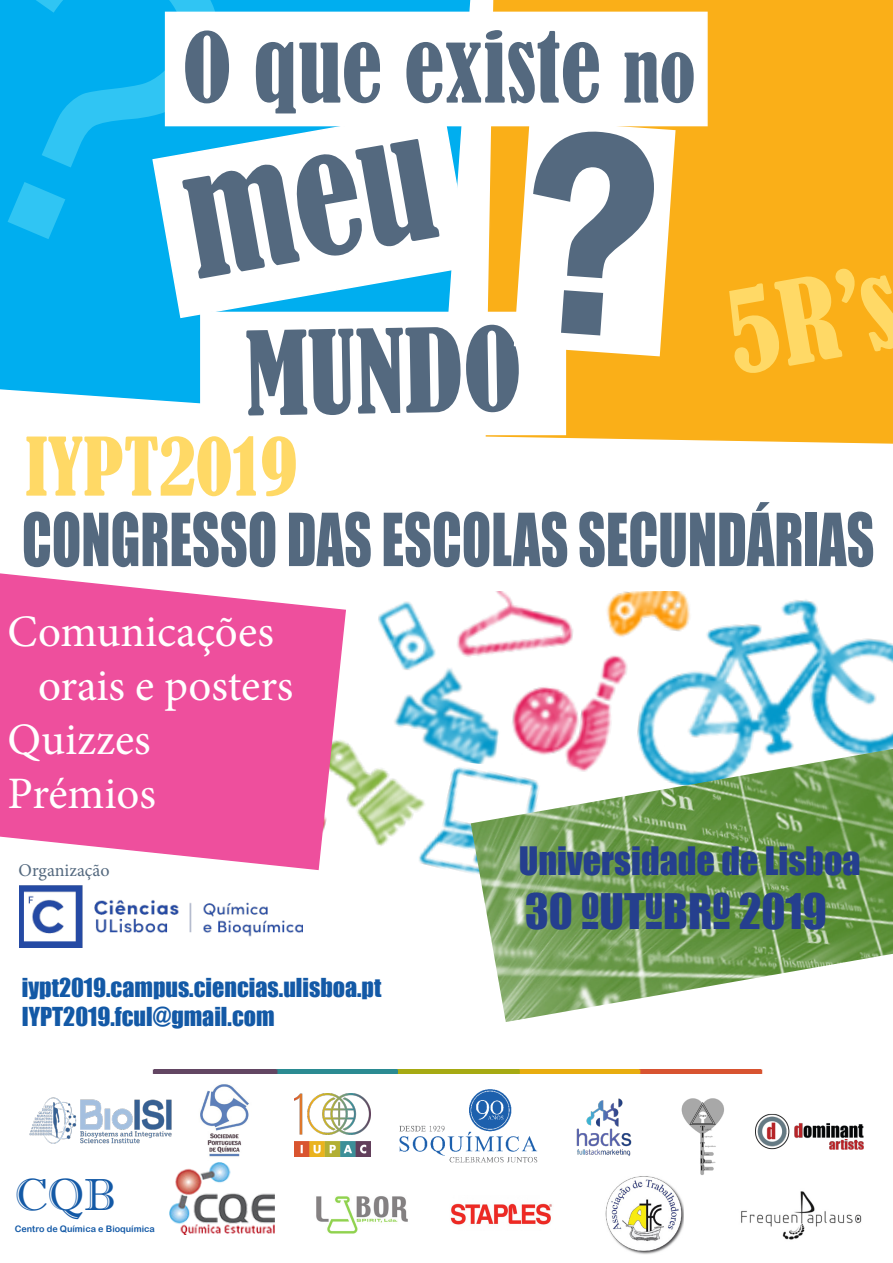
<style>
.page{position:relative;width:893px;height:1263px;background:#fff}
.page>*{position:absolute;margin:0;border:0;box-sizing:border-box;transform-origin:0 0}
.t1{font:condensed 108px "Bernard";color:#54697f}
.t2{font:condensed 108px "Bernard";color:#ffd966}
.t3{font:condensed 90px "Bernard";color:#54697f}
.t4{font:condensed 75px "Bernard";color:#ffd966}
.t5{font:67.5px "Impact";color:#54697f;scale:.8 1}
.t6{font:45px "Minion Pro";color:#fff}
.t7{font:45px "Impact";color:#253f8e}
.t8{font:45px "Imprint MT Shadow";color:#1359a6}
.t9{font:36px "Impact";color:#253f8e}
.t10{font:24px "Impact";color:#1359a6}
.t11{font:18px "Minion Pro";color:#54697f}
.t12{font:9px "Arial Rounded MT Bold";color:#1359a6}
.s1{font-size:75px}
</style>
<div class="page">
<div style="left:0;top:0;width:471px;height:402px;background:#00aeef"></div>
<div style="left:485px;top:0;width:408px;height:444px;background:#faaf18"></div>
<img style="left:347px;top:743px;width:124px;height:130px">
<img style="left:364px;top:591px;width:529px;height:216px">
<div style="left:349px;top:704px;width:43px;height:40px;background:#fff"></div>
<img style="left:681px;top:1098px;width:43px;height:77px">
<img style="left:200px;top:1084px;width:49px;height:73px">
<img style="left:399px;top:1089px;width:139px;height:74px">
<img style="left:294px;top:1093px;width:76px;height:63px">
<img style="left:316px;top:1196px;width:92px;height:37px">
<img style="left:450px;top:1203px;width:102px;height:22px">
<img style="left:19px;top:885px;width:283px;height:62px">
<img style="left:741px;top:1191px;width:121px;height:49px">
<div style="left:639px;top:1069px;width:122px;height:5px;background:#d85431"></div>
<div style="left:518px;top:1069px;width:121px;height:5px;background:#e8ad10"></div>
<div style="left:397px;top:1069px;width:121px;height:5px;background:#a6aa13"></div>
<div style="left:276px;top:1069px;width:121px;height:5px;background:#2b8b92"></div>
<div style="left:154px;top:1069px;width:122px;height:5px;background:#634663"></div>
<img style="left:471px;top:749px;width:422px;height:273px">
<svg style="left:0;top:573px;width:347px;height:298px;background:#f069ab"></svg>
<div style="left:165px;top:12px;width:543px;height:114px;background:#fff"></div>
<svg style="left:151px;top:272px;width:31px;height:47px"></svg>
<svg style="left:175px;top:272px;width:7px;height:34px"></svg>
<div style="left:200px;top:312px;width:366px;height:123px;background:#fff"></div>
<img style="left:169px;top:1162px;width:105px;height:72px">
<img style="left:29px;top:1097px;width:143px;height:47px">
<img style="left:755px;top:1114px;width:108px;height:36px">
<div style="left:360px;top:704px;width:33px;height:44px;background:#fff"></div>
<img style="left:605px;top:1174px;width:78px;height:80px">
<img style="left:576px;top:1098px;width:56px;height:58px">
<svg style="left:0;top:0;width:246px;height:272px"></svg>
<svg style="left:182px;top:120px;width:494px;height:307px"></svg>
<p class="t3" style="left:183px;top:16px;width:514px">O que existe <span class="s1">no</span></p>
<p class="t1" style="left:244px;top:311px;width:278px;rotate:-1deg">MUNDO</p>
<p class="t4" style="left:25px;top:423px;width:274px">IYPT2019</p>
<p class="t2" style="left:716px;top:273px;width:174px;rotate:-10deg">5R’s</p>
<p class="t5" style="left:22px;top:487px;width:1067px">CONGRESSO DAS ESCOLAS SECUNDÁRIAS</p>
<p class="t6" style="left:7px;top:601px;width:268px">Comunicações</p>
<p class="t6" style="left:38px;top:655px;width:257px">orais e posters</p>
<p class="t6" style="left:7px;top:709px;width:145px">Quizzes</p>
<p class="t6" style="left:7px;top:763px;width:150px">Prémios</p>
<p class="t11" style="left:19px;top:858px;width:92px">Organização</p>
<p class="t10" style="left:22px;top:969px;width:361px">iypt2019.campus.ciencias.ulisboa.pt</p>
<p class="t10" style="left:22px;top:997px;width:254px">IYPT2019.fcul@gmail.com</p>
<p class="t8" style="left:15px;top:1168px;width:102px">CQB</p>
<p class="t12" style="left:15px;top:1223px;width:142px">Centro de Química e Bioquímica</p>
<p class="t9" style="left:519px;top:833px;width:343px">Universidade de Lisboa</p>
<p class="t7" style="left:525px;top:876px;width:303px">30 outubro 2019</p>
</div>
